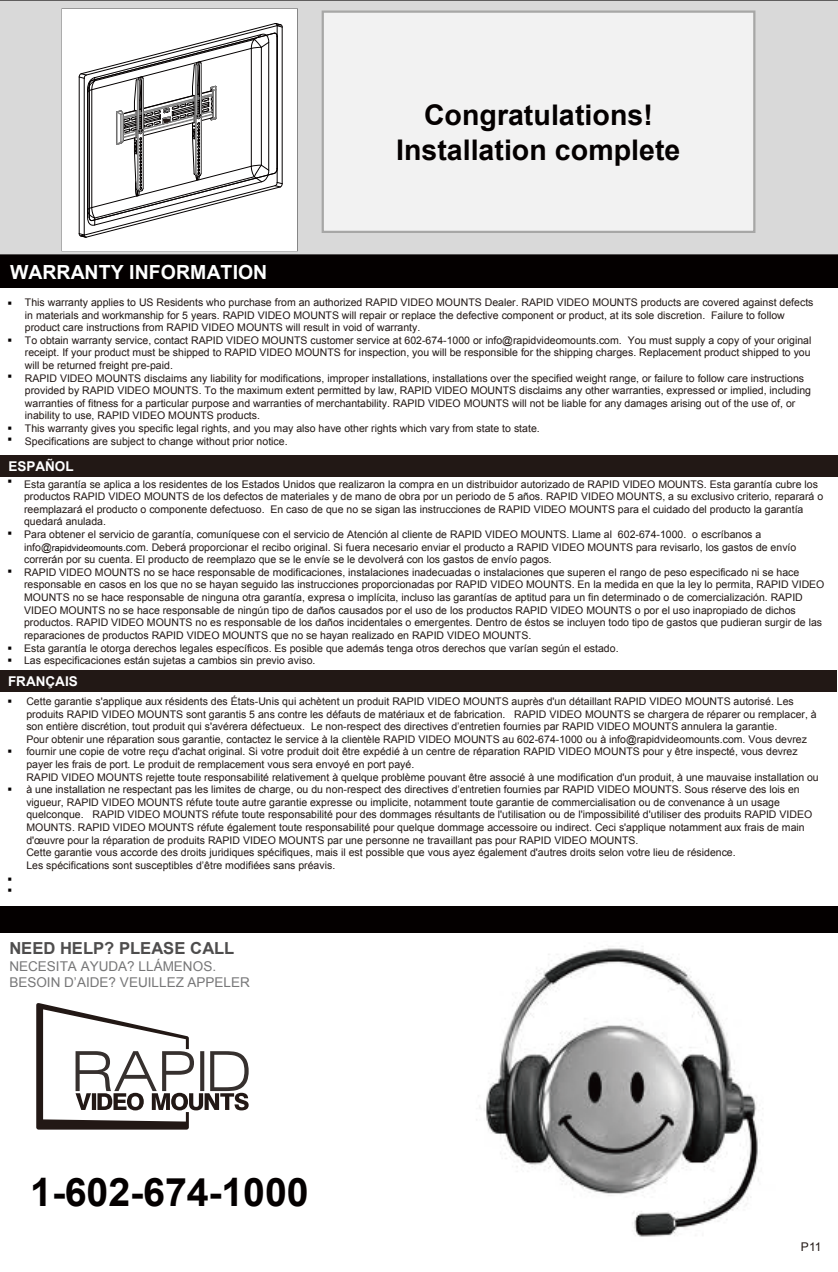
<style>
.page{position:relative;width:838px;height:1272px;background:#fff}
.page>*{position:absolute;margin:0;border:0;box-sizing:border-box;transform-origin:0 0}
.t1{font:700 39.3px "Arial";letter-spacing:-.005em;color:#040000}
.t2{font:700 28.5px/34.2px "Arial";color:#040000;text-align:center}
.t3{font:700 19.5px "Arial";color:#fff}
.t4{font:700 16.5px "Arial";color:#4e4d4d}
.t5{font:13.5px/16.2px "Arial";color:#777778}
.t6{font:700 13.5px "Arial";color:#fff}
.t7{font:12px "Arial";color:#221815}
.t8{font:10.5px/12.6px "Arial";color:#221815}
.t9{font:10.5px "Wingdings";color:#040000}
.s1{font-size:9px;color:#040000}
</style>
<div class="page">
<div style="left:0;top:0;width:838px;height:255px;background:#d9d9d9"></div>
<div style="left:323px;top:12px;width:431px;height:220px;background:#f2f2f2"></div>
<div style="left:322px;top:10px;width:433px;height:223px;border:2px solid #a7a7a6"></div>
<div style="left:62px;top:9px;width:235px;height:241px;background:#fff"></div>
<img style="left:452px;top:932px;width:337px;height:305px">
<div style="left:0;top:255px;width:838px;height:33px;background:#040000"></div>
<svg style="left:36px;top:1003px;width:213px;height:126px"></svg>
<div style="left:0;top:455px;width:838px;height:22px;background:#221815"></div>
<div style="left:0;top:670px;width:837px;height:22px;background:#221815"></div>
<div style="left:0;top:905px;width:838px;height:27px;background:#040000"></div>
<svg style="left:79px;top:23px;width:204px;height:215px"></svg>
<h2 class="t2" style="left:396px;top:99px;width:286px">Congratulations!<br>Installation complete</h2>
<h3 class="t3" style="left:10px;top:259px;width:259px">WARRANTY INFORMATION</h3>
<p class="t9" style="left:7px;top:297px;width:6px">▪</p>
<p class="t9" style="left:7px;top:335px;width:6px">▪</p>
<p class="t9" style="left:7px;top:371px;width:6px">▪</p>
<p class="t8" style="left:25px;top:296px;width:790px">This warranty applies to US Residents who purchase from an authorized RAPID VIDEO MOUNTS Dealer. RAPID VIDEO MOUNTS products are covered against defects in materials and workmanship for 5 years. RAPID VIDEO MOUNTS will repair or replace the defective component or product, at its sole discretion. Failure to follow product care instructions from RAPID VIDEO MOUNTS will result in void of warranty.<br>To obtain warranty service, contact RAPID VIDEO MOUNTS customer service at 602-674-1000 or info@rapidvideomounts.com. You must supply a copy of your original receipt. If your product must be shipped to RAPID VIDEO MOUNTS for inspection, you will be responsible for the shipping charges. Replacement product shipped to you will be returned freight pre-paid.<br>RAPID VIDEO MOUNTS disclaims any liability for modifications, improper installations, installations over the specified weight range, or failure to follow care instructions provided by RAPID VIDEO MOUNTS. To the maximum extent permitted by law, RAPID VIDEO MOUNTS disclaims any other warranties, expressed or implied, including warranties of fitness for a particular purpose and warranties of merchantability. RAPID VIDEO MOUNTS will not be liable for any damages arising out of the use of, or inability to use, RAPID VIDEO MOUNTS products.<br>This warranty gives you specific legal rights, and you may also have other rights which vary from state to state.<br>Specifications are subject to change without prior notice.</p>
<p class="t8" style="left:24px;top:477px;width:802px">Esta garantía se aplica a los residentes de los Estados Unidos que realizaron la compra en un distribuidor autorizado de RAPID VIDEO MOUNTS. Esta garantía cubre los productos RAPID VIDEO MOUNTS de los defectos de materiales y de mano de obra por un periodo de 5 años. RAPID VIDEO MOUNTS, a su exclusivo criterio, reparará o reemplazará el producto o componente defectuoso. En caso de que no se sigan las instrucciones de RAPID VIDEO MOUNTS para el cuidado del producto la garantía quedará anulada.<br>Para obtener el servicio de garantía, comuníquese con el servicio de Atención al cliente de RAPID VIDEO MOUNTS. Llame al 602-674-1000. o escríbanos a info@<span class="s1">rapidvideomounts</span>.com. Deberá proporcionar el recibo original. Si fuera necesario enviar el producto a RAPID VIDEO MOUNTS para revisarlo, los gastos de envío correrán por su cuenta. El producto de reemplazo que se le envíe se le devolverá con los gastos de envío pagos.<br>RAPID VIDEO MOUNTS no se hace responsable de modificaciones, instalaciones inadecuadas o instalaciones que superen el rango de peso especificado ni se hace responsable en casos en los que no se hayan seguido las instrucciones proporcionadas por RAPID VIDEO MOUNTS. En la medida en que la ley lo permita, RAPID VIDEO MOUNTS no se hace responsable de ninguna otra garantía, expresa o implícita, incluso las garantías de aptitud para un fin determinado o de comercialización. RAPID VIDEO MOUNTS no se hace responsable de ningún tipo de daños causados por el uso de los productos RAPID VIDEO MOUNTS o por el uso inapropiado de dichos productos. RAPID VIDEO MOUNTS no es responsable de los daños incidentales o emergentes. Dentro de éstos se incluyen todo tipo de gastos que pudieran surgir de las reparaciones de productos RAPID VIDEO MOUNTS que no se hayan realizado en RAPID VIDEO MOUNTS.<br>Esta garantía le otorga derechos legales específicos. Es posible que además tenga otros derechos que varían según el estado.<br>Las especificaciones están sujetas a cambios sin previo aviso.</p>
<p class="t8" style="left:26px;top:695px;width:794px">Cette garantie s'applique aux résidents des États-Unis qui achètent un produit RAPID VIDEO MOUNTS auprès d'un détaillant RAPID VIDEO MOUNTS autorisé. Les produits RAPID VIDEO MOUNTS sont garantis 5 ans contre les défauts de matériaux et de fabrication. RAPID VIDEO MOUNTS se chargera de réparer ou remplacer, à son entière discrétion, tout produit qui s'avérera défectueux. Le non-respect des directives d’entretien fournies par RAPID VIDEO MOUNTS annulera la garantie.<br>Pour obtenir une réparation sous garantie, contactez le service à la clientèle RAPID VIDEO MOUNTS au 602-674-1000 ou à info@rapidvideomounts.com. Vous devrez fournir une copie de votre reçu d'achat original. Si votre produit doit être expédié à un centre de réparation RAPID VIDEO MOUNTS pour y être inspecté, vous devrez payer les frais de port. Le produit de remplacement vous sera envoyé en port payé.<br>RAPID VIDEO MOUNTS rejette toute responsabilité relativement à quelque problème pouvant être associé à une modification d'un produit, à une mauvaise installation ou à une installation ne respectant pas les limites de charge, ou du non-respect des directives d’entretien fournies par RAPID VIDEO MOUNTS. Sous réserve des lois en vigueur, RAPID VIDEO MOUNTS réfute toute autre garantie expresse ou implicite, notamment toute garantie de commercialisation ou de convenance à un usage quelconque. RAPID VIDEO MOUNTS réfute toute responsabilité pour des dommages résultants de l'utilisation ou de l'impossibilité d'utiliser des produits RAPID VIDEO MOUNTS. RAPID VIDEO MOUNTS réfute également toute responsabilité pour quelque dommage accessoire ou indirect. Ceci s'applique notamment aux frais de main d'œuvre pour la réparation de produits RAPID VIDEO MOUNTS par une personne ne travaillant pas pour RAPID VIDEO MOUNTS.<br>Cette garantie vous accorde des droits juridiques spécifiques, mais il est possible que vous ayez également d'autres droits selon votre lieu de résidence.<br>Les spécifications sont susceptibles d’être modifiées sans préavis.</p>
<p class="t9" style="left:7px;top:422px;width:6px">▪</p>
<p class="t9" style="left:7px;top:434px;width:6px">▪</p>
<p class="t6" style="left:8px;top:457px;width:67px">ESPAÑOL</p>
<p class="t9" style="left:7px;top:476px;width:6px">▪</p>
<p class="t9" style="left:7px;top:528px;width:6px">▪</p>
<p class="t9" style="left:7px;top:565px;width:6px">▪</p>
<p class="t6" style="left:8px;top:672px;width:71px">FRANÇAIS</p>
<p class="t9" style="left:7px;top:696px;width:6px">▪</p>
<p class="t9" style="left:7px;top:745px;width:6px">▪</p>
<p class="t9" style="left:7px;top:784px;width:6px">▪</p>
<h3 class="t4" style="left:9px;top:937px;width:227px">NEED HELP? PLEASE CALL</h3>
<p class="t5" style="left:9px;top:958px;width:242px">NECESITA AYUDA? LLÁMENOS.<br>BESOIN D’AIDE? VEUILLEZ APPELER</p>
<h1 class="t1" style="left:30px;top:1166px;width:280px">1-602-674-1000</h1>
<p class="t7" style="left:801px;top:1239px;width:22px">P11</p>
</div>
